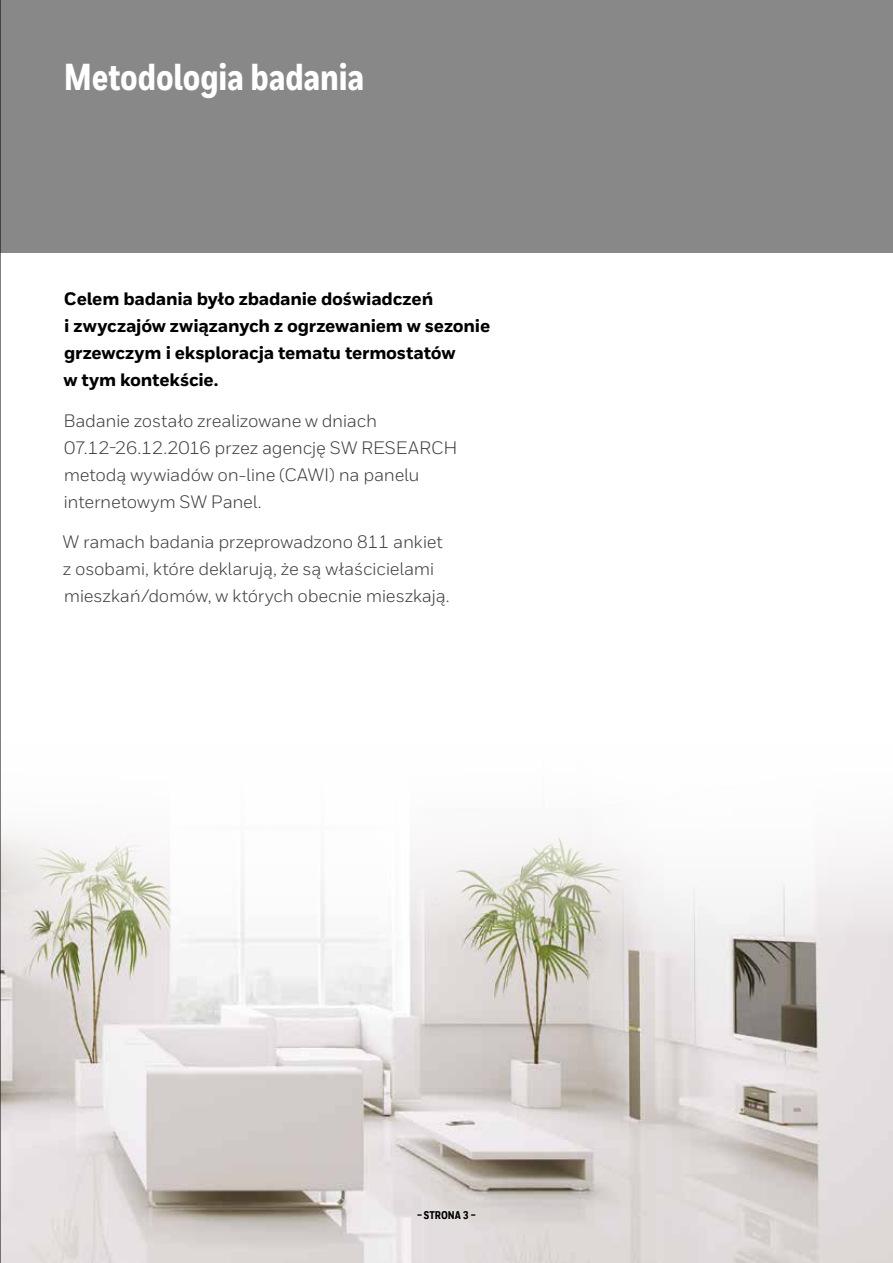
<style>
.page{position:relative;width:893px;height:1263px;background:#fff}
.page>*{position:absolute;margin:0;border:0;box-sizing:border-box;transform-origin:0 0}
.t1{font:800 37.5px "Honeywell Cond";letter-spacing:-.005em;color:#fff}
.t2{font:18px/27px "Honeywell Sans";letter-spacing:-.015em;color:#3c3c3b}
.t3{font:800 18px/27px "Honeywell Sans";letter-spacing:-.015em;color:#000}
.t4{font:800 11.25px "Honeywell Cond";color:#000}
</style>
<div class="page">
<img style="left:1px;top:834px;width:892px;height:429px">
<hr style="left:0;top:0;width:1px;height:1263px;background:#000">
<div style="left:0;top:0;width:893px;height:253px;background:#898888"></div>
<h1 class="t1" style="left:64px;top:54px;width:302px">Metodologia badania</h1>
<p class="t3" style="left:63px;top:286px;width:428px">Celem badania było zbadanie doświadczeń<br>i zwyczajów związanych z ogrzewaniem w sezonie grzewczym i eksploracja tematu termostatów<br>w tym kontekście.</p>
<p class="t2" style="left:63px;top:407px;width:396px">Badanie zostało zrealizowane w dniach 07.12-26.12.2016 przez agencję SW RESEARCH metodą wywiadów on-line (CAWI) na panelu internetowym SW Panel.</p>
<p class="t2" style="left:63px;top:529px;width:388px">W ramach badania przeprowadzono 811 ankiet z osobami, które deklarują, że są właścicielami mieszkań/domów, w których obecnie mieszkają.</p>
<p class="t4" style="left:417px;top:1208px;width:60px">– STRONA 3 –</p>
</div>
